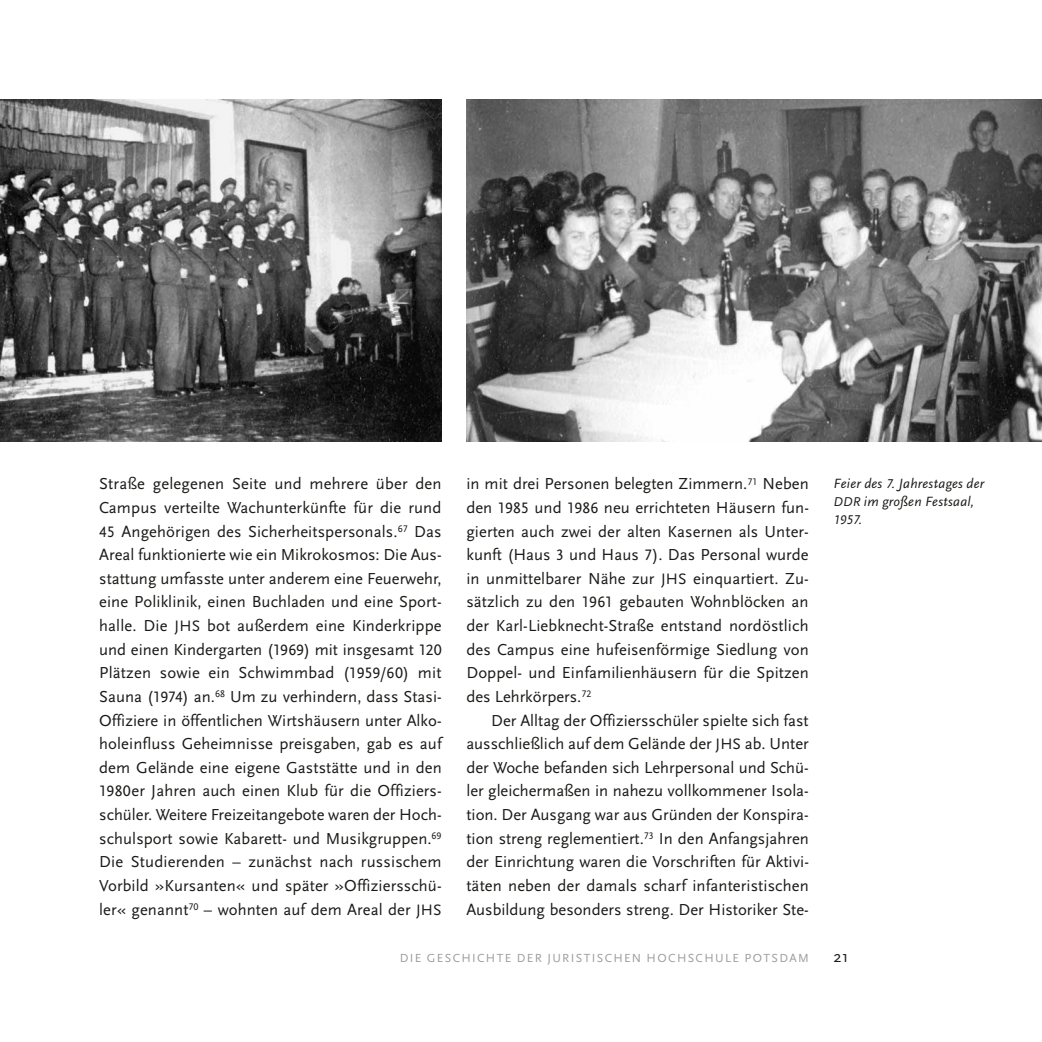
<style>
.page{position:relative;width:1042px;height:1042px;background:#fff}
.page>*{position:absolute;margin:0;border:0;box-sizing:border-box;transform-origin:0 0}
.t1{font:16.62px/23.6px "Scala Sans Regular LF";letter-spacing:.005em;color:#1a1a18;text-align:justify}
.t2{font:16.62px "Scala Sans";color:#1a1a18}
.t3{font:14px/18.4px "Scala Sans Regular LF Italic";letter-spacing:.015em;color:#1a1a18}
.t4{font:13.3px "Scala Sans Regular LF Italic";color:#1a1a18}
.t5{font:12.25px "Scala Sans Regular LF";letter-spacing:.11em;color:#9c9d9d}
.s1{font-size:15.75px}
.s2{font-size:13.3px}
.s3{font-size:14px}
</style>
<div class="page">
<img style="left:466px;top:99px;width:576px;height:343px">
<img style="left:0;top:99px;width:441px;height:343px">
<p class="t1" style="left:99px;top:472px;width:344px">Straße gelegenen Seite und mehrere über den Campus verteilte Wachunterkünfte für die rund <span class="s1">45</span> Angehörigen des Sicherheitspersonals.<sup>67</sup> Das Areal funktionierte wie ein Mikrokosmos: Die Aus&shy;stattung umfasste unter anderem eine Feuerwehr, eine Poliklinik, einen Buchladen und eine Sport&shy;halle. Die <span class="s1">JHS</span> bot außerdem eine Kinderkrippe und einen Kindergarten (<span class="s1">1969</span>) mit insgesamt <span class="s1">120<br></span>Plätzen sowie ein Schwimmbad (<span class="s1">1959</span>/<span class="s1">60</span>) mit Sauna (<span class="s1">1974</span>) an.<sup>68</sup> Um zu verhindern, dass Stasi-Offiziere in öffentlichen Wirtshäusern unter Alko&shy;holeinfluss Geheimnisse preisgaben, gab es auf dem Gelände eine eigene Gaststätte und in den <span class="s1">1980</span>er Jahren auch einen Klub für die Offiziers&shy;schüler. Weitere Freizeitangebote waren der Hoch&shy;schulsport sowie Kabarett- und Musikgruppen.<sup>69<br></sup>Die Studierenden – zunächst nach russischem Vorbild »Kursanten« und später »Offiziersschü&shy;ler« genannt<sup>70</sup> – wohnten auf dem Areal der <span class="s1">JHS</span></p>
<p class="t3" style="left:833px;top:474px;width:152px">Feier des <span class="s2">7</span>. Jahrestages der<br><span class="s2">DDR</span> im großen Festsaal,</p>
<p class="t1" style="left:466px;top:472px;width:344px">in mit drei Personen belegten Zimmern.<sup>71</sup> Neben den <span class="s1">1985</span> und <span class="s1">1986</span> neu errichteten Häusern fun&shy;gierten auch zwei der alten Kasernen als Unter&shy;kunft (Haus <span class="s1">3</span> und Haus <span class="s1">7</span>). Das Personal wurde in unmittelbarer Nähe zur <span class="s1">JHS</span> einquartiert. Zu&shy;sätzlich zu den <span class="s1">1961</span> gebauten Wohnblöcken an der Karl-Liebknecht-Straße entstand nordöstlich des Campus eine hufeisenförmige Siedlung von Doppel- und Einfamilienhäusern für die Spitzen des Lehrkörpers.<sup>72</sup></p>
<p class="t1" style="left:466px;top:708px;width:344px;text-indent:25px">Der Alltag der Offiziersschüler spielte sich fast ausschließlich auf dem Gelände der <span class="s1">JHS</span> ab. Unter der Woche befanden sich Lehrpersonal und Schü&shy;ler gleichermaßen in nahezu vollkommener Isola&shy;tion. Der Ausgang war aus Gründen der Konspira&shy;tion streng reglementiert.<sup>73</sup> In den Anfangsjahren der Einrichtung waren die Vorschriften für Aktivi&shy;täten neben der damals scharf infanteristischen Ausbildung besonders streng. Der Historiker Ste-</p>
<p class="t4" style="left:833px;top:513px;width:30px">1957<span class="s3">.</span></p>
<p class="t5" style="left:400px;top:951px;width:47px">Die Geschichte</p>
<p class="t5" style="left:517px;top:951px;width:63px">der Juristischen</p>
<p class="t5" style="left:646px;top:951px;width:21px">Hochschule</p>
<p class="t5" style="left:744px;top:951px;width:19px">Potsdam</p>
<p class="t2" style="left:833px;top:947px;width:17px">21</p>
</div>
